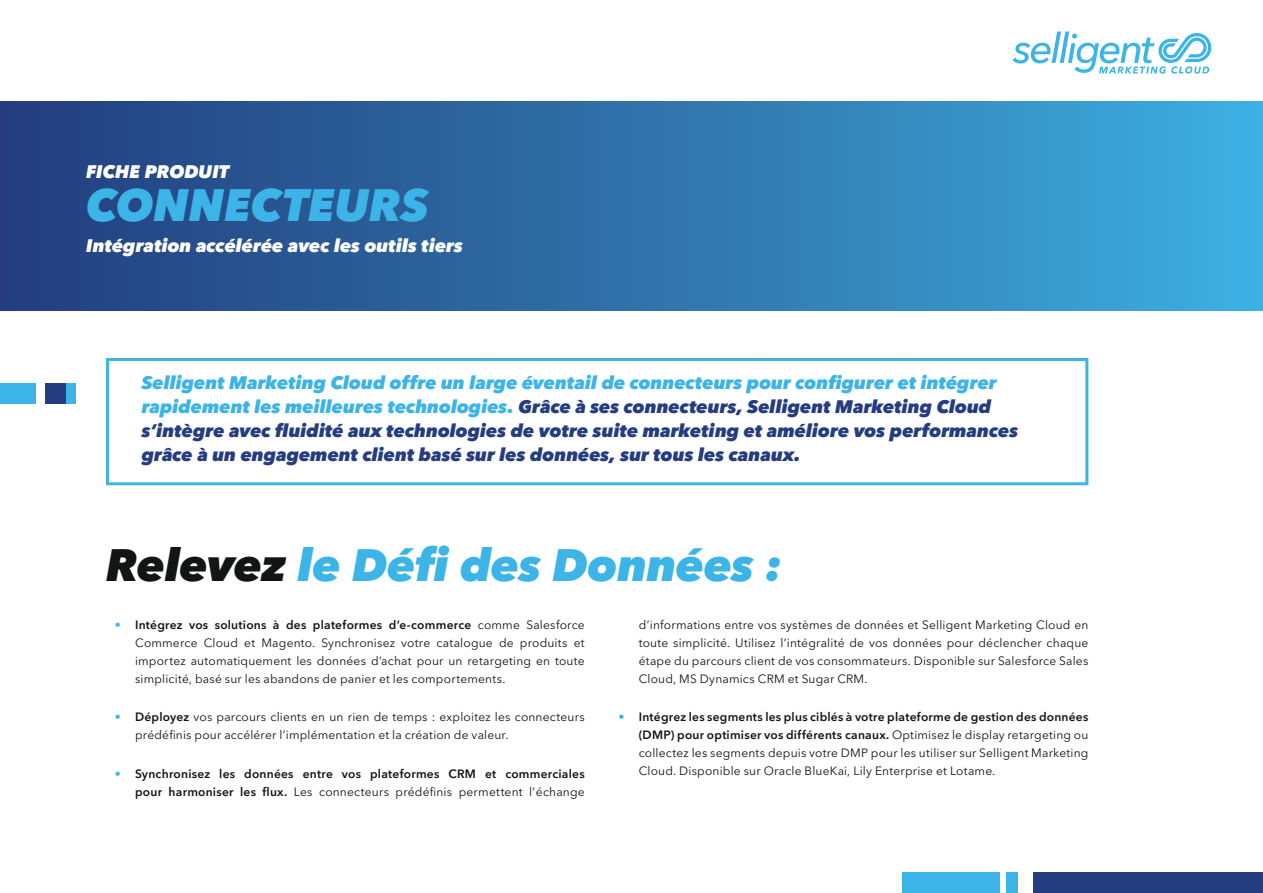
<style>
.page{position:relative;width:1263px;height:893px;background:#fff}
.page>*{position:absolute;margin:0;border:0;box-sizing:border-box;transform-origin:0 0}
.t1{font:italic 800 45px "Avenir Next LT Pro";letter-spacing:-.005em;color:#3cb4e7}
.t2{font:italic 800 18px/24px "Avenir Next LT Pro";color:#253c7f}
.t3{font:italic 800 18px "Avenir Next LT Pro";color:#fff}
.t4{font:12px/18px "Avenir Next LT Pro";letter-spacing:.015em;color:#121416;text-align:justify}
.t5{font:600 12px/18px "Avenir Next LT Pro";letter-spacing:.02em;color:#121416;text-align:right}
.s1{color:#3cb4e7}
.s2{color:#121416}
.s3{font-weight:600;color:#3cb4e7}
.s4{font-weight:600}
.s5{font-weight:400}
</style>
<div class="page">
<svg style="left:1012px;top:32px;width:199px;height:42px"></svg>
<div style="left:0;top:101px;width:1263px;height:209px;background:linear-gradient(to right,#233b7a,#3daddd)"></div>
<div style="left:106px;top:358px;width:982px;height:127px;background:#fff;border:3px solid #3cb4e7"></div>
<div style="left:1034px;top:872px;width:229px;height:21px;background:#253c7f"></div>
<div style="left:1006px;top:872px;width:12px;height:21px;background:#3cb4e7"></div>
<div style="left:902px;top:872px;width:97px;height:21px;background:#3cb4e7"></div>
<div style="left:66px;top:383px;width:9px;height:21px;background:#3cb4e7"></div>
<div style="left:46px;top:383px;width:20px;height:21px;background:#253c7f"></div>
<div style="left:0;top:383px;width:35px;height:21px;background:#3cb4e7"></div>
<h2 class="t3" style="left:86px;top:160px;width:145px">FICHE PRODUIT</h2>
<h1 class="t1" style="left:86px;top:178px;width:344px">CONNECTEURS</h1>
<h2 class="t3" style="left:86px;top:235px;width:379px">Intégration accélérée avec les outils tiers</h2>
<p class="t2" style="left:142px;top:371px;width:878px"><span class="s1">Selligent Marketing Cloud offre un large éventail de connecteurs pour configurer et intégrer rapidement les meilleures technologies.</span> Grâce à ses connecteurs, Selligent Marketing Cloud s’intègre avec fluidité aux technologies de votre suite marketing et améliore vos performances grâce à un engagement client basé sur les données, sur tous les canaux.</p>
<h1 class="t1" style="left:106px;top:538px;width:678px"><span class="s2">Relevez</span> le Défi des Données :</h1>
<p class="t4" style="left:135px;top:616px;width:451px;text-indent:-20px"><span class="s3">•</span> <span class="s4">Intégrez vos solutions à des plateformes d’e-commerce</span> comme Salesforce Commerce Cloud et Magento. Synchronisez votre catalogue de produits et importez automatiquement les données d’achat pour un retargeting en toute simplicité, basé sur les abandons de panier et les comportements.</p>
<p class="t4" style="left:135px;top:708px;width:451px;text-indent:-20px"><span class="s3">•</span> <span class="s4">Déployez</span> vos parcours clients en un rien de temps : exploitez les connecteurs prédéfinis pour accélérer l’implémentation et la création de valeur.</p>
<p class="t5" style="left:115px;top:764px;width:471px"><span class="s1">•</span> Synchronisez les données entre vos plateformes CRM et commerciales pour harmoniser les flux. <span class="s5">Les connecteurs prédéfinis permettent l’échange</span></p>
<p class="t4" style="left:639px;top:616px;width:451px">d’informations entre vos systèmes de données et Selligent Marketing Cloud en toute simplicité. Utilisez l’intégralité de vos données pour déclencher chaque étape du parcours client de vos consommateurs. Disponible sur Salesforce Sales Cloud, MS Dynamics CRM et Sugar CRM.</p>
<p class="t4" style="left:639px;top:708px;width:451px;text-indent:-20px"><span class="s3">•</span> <span class="s4">Intégrez les segments les plus ciblés à votre plateforme de gestion des données (DMP) pour optimiser vos différents canaux.</span> Optimisez le display retargeting ou collectez les segments depuis votre DMP pour les utiliser sur Selligent Marketing Cloud. Disponible sur Oracle BlueKai, Lily Enterprise et Lotame.</p>
</div>
